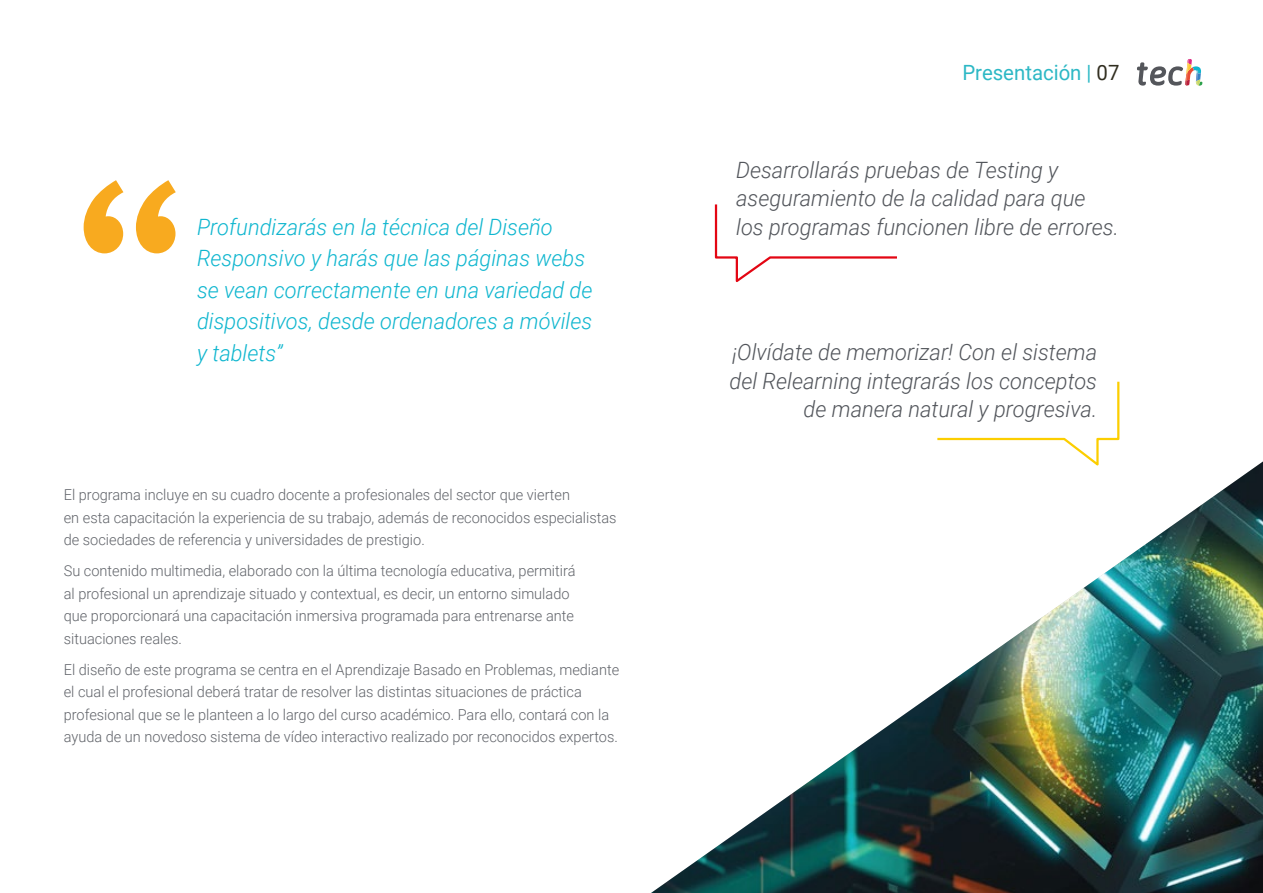
<style>
.page{position:relative;width:1263px;height:893px;background:#fff}
.page>*{position:absolute;margin:0;border:0;box-sizing:border-box;transform-origin:0 0}
.t1{font:italic 300 22.5px/28.5px "Roboto";color:#52555b;text-align:right}
.t2{font:italic 300 22.5px/31.5px "Roboto";color:#0fb6cf}
.t3{font:21px "Roboto";color:#2db8c5}
.t4{font:300 15px/22.5px "Roboto";color:#61646a}
.s1{color:#312e20}
</style>
<div class="page">
<img style="left:651px;top:461px;width:612px;height:432px">
<svg style="left:935px;top:381px;width:185px;height:88px"></svg>
<svg style="left:714px;top:204px;width:183px;height:78px"></svg>
<svg style="left:84px;top:180px;width:92px;height:73px"></svg>
<svg style="left:1137px;top:59px;width:65px;height:27px"></svg>
<h2 class="t3" style="left:962px;top:57px;width:159px">Presentación | <span class="s1">07</span></h2>
<h1 class="t1" style="left:736px;top:155px;width:351px;text-align:left">Desarrollarás pruebas de Testing y aseguramiento de la calidad para que</h1>
<h1 class="t2" style="left:197px;top:210px;width:357px">Profundizarás en la técnica del Diseño</h1>
<h1 class="t1" style="left:736px;top:212px;width:384px">los programas funcionen libre de errores.</h1>
<h1 class="t2" style="left:197px;top:242px;width:397px">Responsivo y harás que las páginas webs se vean correctamente en una variedad de dispositivos, desde ordenadores a móviles y tablets”</h1>
<h1 class="t1" style="left:730px;top:337px;width:369px">¡Olvídate de memorizar! Con el sistema del Relearning integrarás los conceptos de manera natural y progresiva.</h1>
<p class="t4" style="left:64px;top:483px;width:554px">El programa incluye en su cuadro docente a profesionales del sector que vierten<br>en esta capacitación la experiencia de su trabajo, además de reconocidos especialistas de sociedades de referencia y universidades de prestigio.</p>
<p class="t4" style="left:64px;top:559px;width:513px">Su contenido multimedia, elaborado con la última tecnología educativa, permitirá al profesional un aprendizaje situado y contextual, es decir, un entorno simulado que proporcionará una capacitación inmersiva programada para entrenarse ante situaciones reales.</p>
<p class="t4" style="left:64px;top:658px;width:557px">El diseño de este programa se centra en el Aprendizaje Basado en Problemas, mediante el cual el profesional deberá tratar de resolver las distintas situaciones de práctica profesional que se le planteen a lo largo del curso académico. Para ello, contará con la ayuda de un novedoso sistema de vídeo interactivo realizado por reconocidos expertos.</p>
</div>
